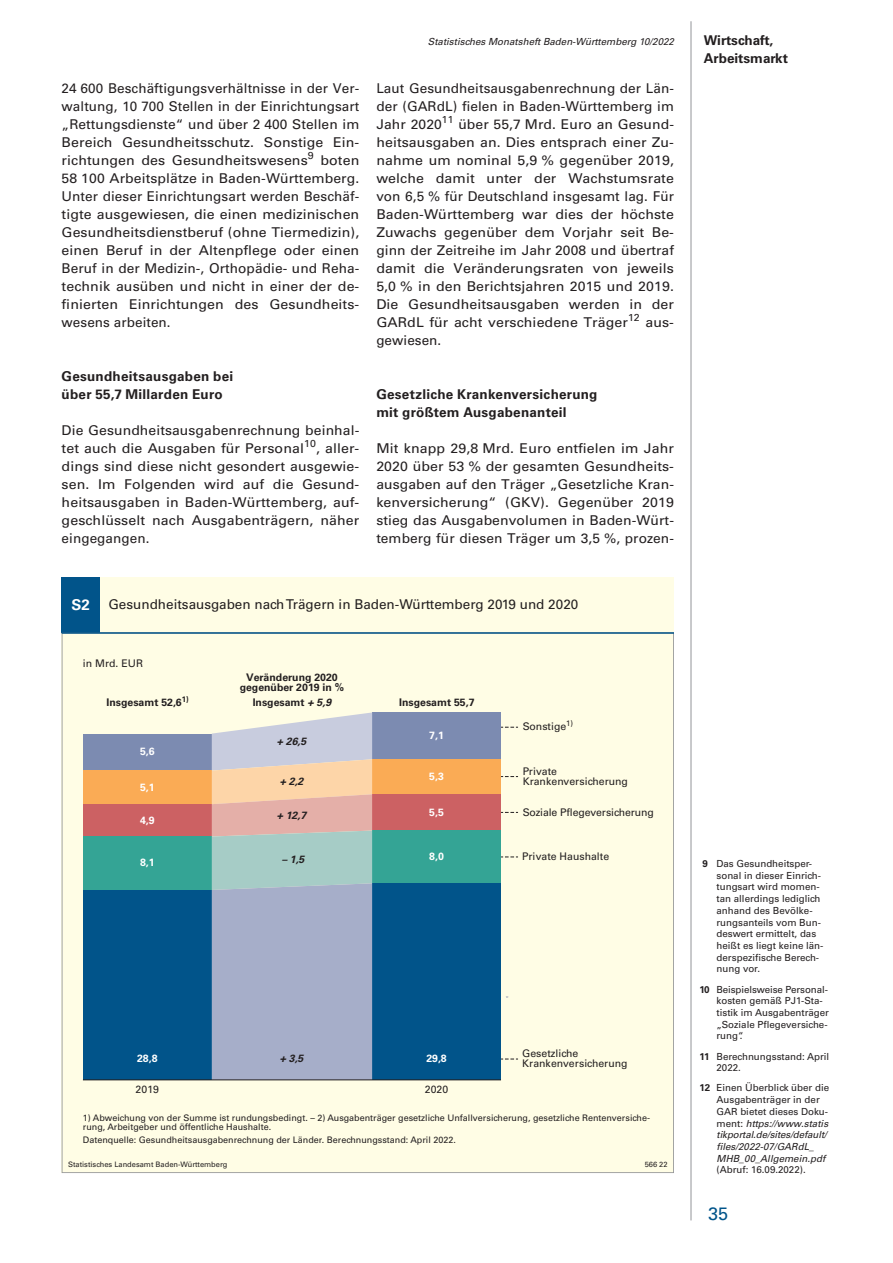
<style>
.page{position:relative;width:893px;height:1263px;background:#fff}
.page>*{position:absolute;margin:0;border:0;box-sizing:border-box;transform-origin:0 0}
.t1{font:18px "Univers";color:#01548a}
.Fließtext{font:13.5px/18px "Univers";letter-spacing:.005em;color:#231f20;text-align:justify}
.Fließtext-2{font:13.5px/18px "Univers";letter-spacing:.005em;color:#231f20;text-align:justify;scale:1.05 1}
.Kapitelzwischenübers{font:700 13.5px/18px "Univers";letter-spacing:.015em;color:#231f20}
.t2{font:10.5px/10.5px "Univers";color:#231f20}
.t3{font:700 10.5px/10.5px "Univers";color:#231f20;text-align:center}
.t4{font:700 10.5px "Univers";color:#fff}
.t5{font:italic 700 10.5px "Univers";color:#231f20}
.t6{font:9.75px/11.7px "Univers";color:#231f20}
.t7{font:italic 9.75px/11.7px "Univers";color:#231f20}
.t8{font:9px/9px "Univers";color:#231f20}
.t9{font:7.5px "Univers";color:#231f20}
.s1{font-weight:700;font-size:15px;color:#fff}
.s2{font-style:italic}
.s3{font-weight:700}
.s4{font-weight:700;font-style:normal}
.s5{font-style:normal}
</style>
<div class="page">
<hr style="left:691px;top:21px;width:1px;height:1199px;background:#939598">
<div style="left:62px;top:578px;width:612px;height:595px;background:#fffde5"></div>
<div style="left:62px;top:578px;width:38px;height:55px;background:#01548a"></div>
<svg style="left:62px;top:634px;width:612px;height:539px"></svg>
<div style="left:83px;top:733px;width:129px;height:37px;background:#7c8bb1"></div>
<div style="left:83px;top:770px;width:129px;height:34px;background:#faab55"></div>
<div style="left:83px;top:804px;width:129px;height:32px;background:#cc6163"></div>
<div style="left:83px;top:836px;width:129px;height:54px;background:#34a495"></div>
<div style="left:83px;top:890px;width:129px;height:190px;background:#01548a"></div>
<div style="left:372px;top:712px;width:129px;height:47px;background:#7c8bb1"></div>
<div style="left:372px;top:759px;width:129px;height:35px;background:#faab55"></div>
<div style="left:372px;top:794px;width:129px;height:36px;background:#cc6163"></div>
<div style="left:372px;top:830px;width:129px;height:53px;background:#34a495"></div>
<div style="left:372px;top:883px;width:129px;height:197px;background:#01548a"></div>
<svg style="left:212px;top:712px;width:160px;height:367px;background:#babbc5"></svg>
<hr style="left:83px;top:1079px;width:418px;height:1px;background:#231f20">
<hr style="left:62px;top:632px;width:612px;height:2px;background:#01548a">
<svg style="left:501px;top:727px;width:17px;height:1px"></svg>
<svg style="left:501px;top:776px;width:17px;height:1px"></svg>
<svg style="left:501px;top:812px;width:17px;height:1px"></svg>
<svg style="left:501px;top:857px;width:17px;height:1px"></svg>
<svg style="left:501px;top:1059px;width:17px;height:1px"></svg>
<p class="Fließtext" style="left:62px;top:79px;width:299px">24 600 Beschäftigungsverhältnisse in der Ver&shy;waltung, 10 700 Stellen in der Einrichtungsart „Rettungsdienste“ und über 2 400 Stellen im Bereich Gesundheitsschutz. Sonstige Ein&shy;richtungen des Gesundheitswesens<sup>9</sup> boten 58 100 Arbeitsplätze in Baden-Württemberg.<br>Unter dieser Einrichtungsart werden Beschäf&shy;tigte ausgewiesen, die einen medizinischen Gesundheitsdienstberuf (ohne Tiermedizin), einen Beruf in der Altenpflege oder einen Beruf in der Medizin-, Orthopädie- und Reha&shy;technik ausüben und nicht in einer der de&shy;finierten Einrichtungen des Gesundheits&shy;wesens arbeiten.</p>
<p class="Kapitelzwischenübers" style="left:62px;top:367px;width:173px">Gesundheitsausgaben bei über 55,7 Millarden Euro</p>
<p class="Fließtext" style="left:62px;top:421px;width:299px">Die Gesundheitsausgabenrechnung beinhal&shy;tet auch die Ausgaben für Personal<sup>10</sup>, aller&shy;dings sind diese nicht gesondert ausgewie&shy;sen. Im Folgenden wird auf die Gesund&shy;heitsausgaben in Baden-Württemberg, auf&shy;geschlüsselt nach Ausgabenträgern, näher eingegangen.</p>
<p class="t7" style="left:428px;top:35px;width:248px">Statistisches Monatsheft Baden-Württemberg 10/2022</p>
<p class="Kapitelzwischenübers" style="left:704px;top:31px;width:86px">Wirtschaft,<br>Arbeitsmarkt</p>
<p class="Fließtext" style="left:376px;top:79px;width:299px">Laut Gesundheitsausgabenrechnung der Län&shy;der (GARdL) fielen in Baden-Württemberg im Jahr 2020<sup>11</sup> über 55,7 Mrd. Euro an Gesund&shy;heitsausgaben an. Dies entsprach einer Zu&shy;nahme um nominal 5,9 % gegenüber 2019, welche damit unter der Wachstumsrate von 6,5 % für Deutschland insgesamt lag. Für Baden-Württemberg war dies der höchste Zuwachs gegenüber dem Vorjahr seit Be&shy;ginn der Zeitreihe im Jahr 2008 und übertraf damit die Veränderungsraten von jeweils 5,0 % in den Berichtsjahren 2015 und 2019.<br>Die Gesundheitsausgaben werden in der GARdL für acht verschiedene Träger<sup>12</sup> aus&shy;gewiesen.</p>
<p class="Kapitelzwischenübers" style="left:376px;top:385px;width:223px">Gesetzliche Krankenversicherung mit größtem Ausgabenanteil</p>
<p class="Fließtext-2" style="left:376px;top:439px;width:285px">Mit knapp 29,8 Mrd. Euro entfielen im Jahr 2020 über 53 % der gesamten Gesundheits&shy;ausgaben auf den Träger „Gesetzliche Kran&shy;kenversicherung“ (GKV). Gegenüber 2019 stieg das Ausgabenvolumen in Baden-Würt&shy;temberg für diesen Träger um 3,5 %, prozen-</p>
<p class="Fließtext" style="left:72px;top:595px;width:508px"><span class="s1">S2</span> Gesundheitsausgaben nach Trägern in Baden-Württemberg 2019 und 2020</p>
<p class="t2" style="left:83px;top:658px;width:62px">in Mrd. EUR</p>
<p class="t3" style="left:240px;top:672px;width:106px">Veränderung 2020 gegenüber 2019 in %</p>
<p class="t3" style="left:253px;top:697px;width:80px">Insgesamt <span class="s2">+ 5,9</span></p>
<p class="t3" style="left:106px;top:697px;width:84px">Insgesamt 52,6<sup>1)</sup></p>
<p class="t3" style="left:399px;top:697px;width:77px">Insgesamt 55,7</p>
<p class="t4" style="left:140px;top:745px;width:16px">5,6</p>
<p class="t5" style="left:277px;top:735px;width:31px">+ 26,5</p>
<p class="t4" style="left:429px;top:729px;width:16px">7,1</p>
<p class="t4" style="left:140px;top:781px;width:16px">5,1</p>
<p class="t5" style="left:280px;top:775px;width:25px">+ 2,2</p>
<p class="t4" style="left:429px;top:770px;width:16px">5,3</p>
<p class="t4" style="left:140px;top:814px;width:16px">4,9</p>
<p class="t5" style="left:277px;top:809px;width:31px">+ 12,7</p>
<p class="t4" style="left:429px;top:806px;width:16px">5,5</p>
<p class="t4" style="left:140px;top:856px;width:16px">8,1</p>
<p class="t5" style="left:282px;top:853px;width:24px">– 1,5</p>
<p class="t4" style="left:429px;top:850px;width:16px">8,0</p>
<p class="t2" style="left:523px;top:721px;width:52px">Sonstige<sup>1)</sup></p>
<p class="t2" style="left:523px;top:766px;width:107px">Private<br>Krankenversicherung</p>
<p class="t2" style="left:523px;top:807px;width:133px">Soziale Pflegeversicherung</p>
<p class="t2" style="left:522px;top:851px;width:88px">Private Haushalte</p>
<p class="t4" style="left:137px;top:1052px;width:22px">28,8</p>
<p class="t4" style="left:426px;top:1052px;width:22px">29,8</p>
<p class="t5" style="left:280px;top:1052px;width:25px">+ 3,5</p>
<p class="t2" style="left:136px;top:1084px;width:25px">2019</p>
<p class="t2" style="left:425px;top:1084px;width:25px">2020</p>
<p class="t2" style="left:522px;top:1048px;width:107px">Gesetzliche<br>Krankenversicherung</p>
<p class="t8" style="left:83px;top:1113px;width:569px">1) Abweichung von der Summe ist rundungsbedingt. – 2) Ausgabenträger gesetzliche Unfallversicherung, gesetzliche Rentenversiche&shy;rung, Arbeitgeber und öffentliche Haushalte.</p>
<p class="t8" style="left:83px;top:1135px;width:375px">Datenquelle: Gesundheitsausgabenrechnung der Länder. Berechnungsstand: April 2022.</p>
<p class="t9" style="left:68px;top:1159px;width:161px">Statistisches Landesamt Baden-Württemberg</p>
<p class="t9" style="left:645px;top:1159px;width:24px">566 22</p>
<p class="t6" style="left:716px;top:858px;width:108px;text-indent:-14px"><span class="s3">9</span> Das Gesundheitsper&shy;sonal in dieser Einrich&shy;tungsart wird momen&shy;tan allerdings lediglich anhand des Bevölke&shy;rungsanteils vom Bun&shy;deswert ermittelt, das heißt es liegt keine län&shy;derspezifische Berech&shy;nung vor.</p>
<p class="t6" style="left:716px;top:983px;width:114px;text-indent:-17px"><span class="s3">10</span> Beispielsweise Personal&shy;kosten gemäß PJ1-Sta&shy;tistik im Ausgabenträger „Soziale Pflegeversiche&shy;rung“.</p>
<p class="t6" style="left:716px;top:1050px;width:114px;text-indent:-17px"><span class="s3">11</span> Berechnungsstand: April<br>2022.</p>
<p class="t7" style="left:716px;top:1082px;width:114px;text-indent:-17px"><span class="s4">12</span> <span class="s5">Einen Überblick über die<br>Ausgabenträger in der<br>GAR bietet dieses Doku&shy;ment:</span> https://www.statis tikportal.de/sites/default/ files/2022-07/GARdL_<br>MHB_00_Allgemein.pdf <span class="s5">(Abruf: 16.09.2022).</span></p>
<h1 class="t1" style="left:708px;top:1203px;width:22px">35</h1>
</div>
